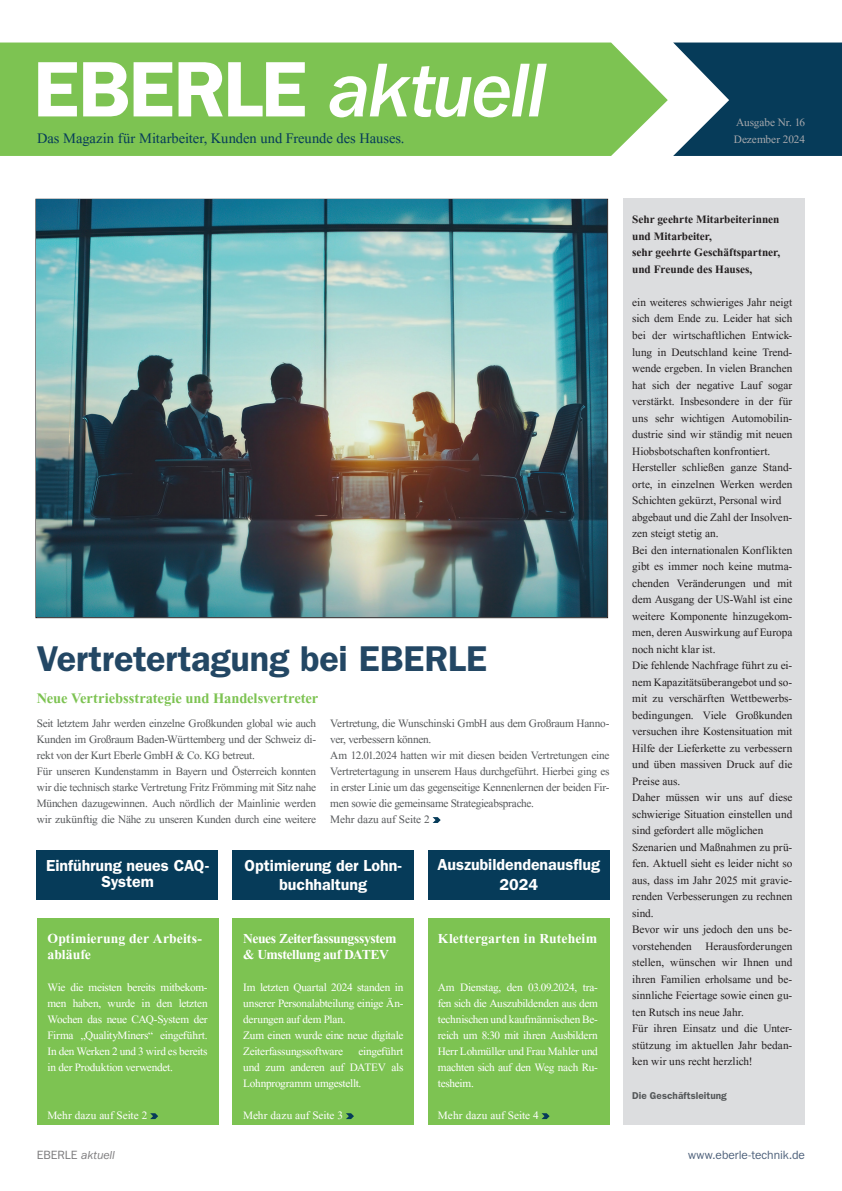
<style>
.page{position:relative;width:842px;height:1191px;background:#fff}
.page>*{position:absolute;margin:0;border:0;box-sizing:border-box;transform-origin:0 0}
.t1{font:79px "ITC Franklin Gothic Std Med It";letter-spacing:-.035em;color:#fff}
.t2{font:600 36px "ITC Franklin Gothic Std";letter-spacing:-.005em;color:#234764}
.t3{font:18px "Aparajita";color:#063b59}
.t4{font:700 18px "Aparajita";letter-spacing:-.005em;color:#7dc352}
.t5{font:700 17px/16px "Aparajita";letter-spacing:-.005em;color:#fff}
.t6{font:700 17px/16px "Aparajita";letter-spacing:-.025em;color:#fff}
.t7{font:600 16px/19px "ITC Franklin Gothic Std";color:#fff;text-align:center}
.t8{font:14px/16.5px "Aparajita";color:#231f20;text-align:justify}
.t9{font:14px/16px "Aparajita";letter-spacing:-.015em;color:#55585a;text-align:justify}
.t10{font:14px/16px "Aparajita";letter-spacing:-.015em;color:#fff;text-align:justify}
.t11{font:700 14px "Aparajita";color:#231f20}
.t12{font:14px "Aparajita";letter-spacing:-.005em;color:#a8a9ad}
.t13{font:14px "Aparajita";letter-spacing:.005em;color:#fff}
.t14{font:12px "ITC Franklin Gothic Std";color:#4e617b}
.t15{font:italic 12px "ITC Franklin Gothic Std";letter-spacing:-.01em;color:#7d7c7e}
.t16{font:600 10px "ITC Franklin Gothic Std";letter-spacing:.005em;color:#55585a}
.s1{font-family:"ITC Franklin Gothic Std";font-weight:600}
.s2{font-style:normal}
</style>
<div class="page">
<div style="left:624px;top:199px;width:181px;height:926px;background:#dcdddf"></div>
<div style="left:0;top:43px;width:668px;height:113px;background:#7dc352"></div>
<svg style="left:673px;top:43px;width:169px;height:113px"></svg>
<div style="left:37px;top:918px;width:181px;height:207px;background:#7dc352"></div>
<div style="left:232px;top:918px;width:182px;height:207px;background:#7dc352"></div>
<div style="left:428px;top:918px;width:181px;height:207px;background:#7dc352"></div>
<div style="left:37px;top:850px;width:181px;height:49px;background:#063b59"></div>
<div style="left:232px;top:850px;width:182px;height:49px;background:#063b59"></div>
<div style="left:428px;top:850px;width:181px;height:49px;background:#063b59"></div>
<svg style="left:150px;top:1113px;width:8px;height:6px"></svg>
<svg style="left:346px;top:1113px;width:8px;height:6px"></svg>
<svg style="left:541px;top:1113px;width:9px;height:6px"></svg>
<svg style="left:433px;top:817px;width:8px;height:6px"></svg>
<img style="left:37px;top:200px;width:570px;height:417px">
<p class="t1" style="left:33px;top:46px;width:515px"><span class="s1">EBERLE</span> aktuell</p>
<p class="t3" style="left:37px;top:130px;width:369px">Das Magazin für Mitarbeiter, Kunden und Freunde des Hauses.</p>
<p class="t12" style="left:736px;top:116px;width:71px">Ausgabe Nr. 16</p>
<p class="t12" style="left:734px;top:133px;width:73px">Dezember 2024</p>
<p class="t2" style="left:37px;top:637px;width:451px">Vertretertagung bei EBERLE</p>
<p class="t4" style="left:37px;top:690px;width:283px">Neue Vertriebsstrategie und Handelsvertreter</p>
<p class="t9" style="left:37px;top:716px;width:281px">Seit letztem Jahr werden einzelne Großkunden global wie auch Kunden im Großraum Baden-Württemberg und der Schweiz di&shy;rekt von der Kurt Eberle GmbH &amp; Co. KG betreut.</p>
<p class="t9" style="left:37px;top:764px;width:281px">Für unseren Kundenstamm in Bayern und Österreich konnten wir die technisch starke Vertretung Fritz Frömming mit Sitz nahe München dazugewinnen. Auch nördlich der Mainlinie werden wir zukünftig die Nähe zu unseren Kunden durch eine weitere</p>
<p class="t9" style="left:330px;top:716px;width:281px">Vertretung, die Wunschinski GmbH aus dem Großraum Hanno&shy;ver, verbessern können.</p>
<p class="t9" style="left:330px;top:748px;width:281px">Am 12.01.2024 hatten wir mit diesen beiden Vertretungen eine Vertretertagung in unserem Haus durchgeführt. Hierbei ging es in erster Linie um das gegenseitige Kennenlernen der beiden Fir&shy;men sowie die gemeinsame Strategieabsprache.</p>
<p class="t9" style="left:330px;top:812px;width:101px">Mehr dazu auf Seite 2</p>
<p class="t7" style="left:46px;top:857px;width:164px;line-height:16px">Einführung neues CAQ-<br>System</p>
<p class="t5" style="left:47px;top:932px;width:156px">Optimierung der Arbeits&shy;abläufe</p>
<p class="t10" style="left:47px;top:980px;width:162px">Wie die meisten bereits mitbekom&shy;men haben, wurde in den letzten Wochen das neue CAQ-System der Firma „QualityMiners“ eingeführt.<br>In den Werken 2 und 3 wird es bereits in der Produktion verwendet.</p>
<p class="t10" style="left:47px;top:1108px;width:101px">Mehr dazu auf Seite 2</p>
<p class="t7" style="left:245px;top:856px;width:159px">Optimierung der Lohn&shy;buchhaltung</p>
<p class="t7" style="left:438px;top:855px;width:164px">Auszubildendenausflug<br>2024</p>
<p class="t6" style="left:243px;top:932px;width:155px">Neues Zeiterfassungssystem &amp; Umstellung auf DATEV</p>
<p class="t10" style="left:243px;top:980px;width:162px">Im letzten Quartal 2024 standen in unserer Personalabteilung einige Än&shy;derungen auf dem Plan.</p>
<p class="t10" style="left:243px;top:1028px;width:162px">Zum einen wurde eine neue digitale Zeiterfassungssoftware eingeführt und zum anderen auf DATEV als Lohnprogramm umgestellt.</p>
<p class="t10" style="left:243px;top:1108px;width:101px">Mehr dazu auf Seite 3</p>
<p class="t5" style="left:438px;top:932px;width:161px">Klettergarten in Ruteheim</p>
<p class="t10" style="left:438px;top:980px;width:162px">Am Dienstag, den 03.09.2024, tra&shy;fen sich die Auszubildenden aus dem technischen und kaufmännischen Be&shy;reich um 8:30 mit ihren Ausbildern Herr Lohmüller und Frau Mahler und machten sich auf den Weg nach Ru&shy;tesheim.</p>
<p class="t13" style="left:438px;top:1108px;width:102px">Mehr dazu auf Seite 4</p>
<p class="t11" style="left:632px;top:213px;width:149px">Sehr geehrte Mitarbeiterinnen</p>
<p class="t11" style="left:632px;top:230px;width:81px">und Mitarbeiter,</p>
<p class="t11" style="left:632px;top:246px;width:149px">sehr geehrte Geschäftspartner,</p>
<p class="t11" style="left:632px;top:263px;width:122px">und Freunde des Hauses,</p>
<p class="t8" style="left:632px;top:295px;width:162px">ein weiteres schwieriges Jahr neigt sich dem Ende zu. Leider hat sich bei der wirtschaftlichen Entwick&shy;lung in Deutschland keine Trend&shy;wende ergeben. In vielen Branchen hat sich der negative Lauf sogar verstärkt. Insbesondere in der für uns sehr wichtigen Automobilin&shy;dustrie sind wir ständig mit neuen Hiobsbotschaften konfrontiert.</p>
<p class="t8" style="left:632px;top:460px;width:162px">Hersteller schließen ganze Stand&shy;orte, in einzelnen Werken werden Schichten gekürzt, Personal wird</p>
<p class="t8" style="left:632px;top:510px;width:162px">abgebaut und die Zahl der Insolven&shy;zen steigt stetig an.</p>
<p class="t8" style="left:632px;top:543px;width:162px">Bei den internationalen Konflikten gibt es immer noch keine mutma&shy;chenden Veränderungen und mit dem Ausgang der US-Wahl ist eine weitere Komponente hinzugekom&shy;men, deren Auswirkung auf Europa noch nicht klar ist.</p>
<p class="t8" style="left:632px;top:658px;width:162px">Die fehlende Nachfrage führt zu ei&shy;nem Kapazitätsüberangebot und so&shy;mit zu verschärften Wettbewerbs&shy;bedingungen. Viele Großkunden versuchen ihre Kostensituation mit Hilfe der Lieferkette zu verbessern und üben massiven Druck auf die Preise aus.</p>
<p class="t8" style="left:632px;top:790px;width:162px">Daher müssen wir uns auf diese schwierige Situation einstellen und sind gefordert alle möglichen</p>
<p class="t8" style="left:632px;top:840px;width:162px">Szenarien und Maßnahmen zu prü&shy;fen. Aktuell sieht es leider nicht so aus, dass im Jahr 2025 mit gravie&shy;renden Verbesserungen zu rechnen sind.</p>
<p class="t8" style="left:632px;top:922px;width:162px">Bevor wir uns jedoch den uns be&shy;vorstehenden Herausforderungen stellen, wünschen wir Ihnen und ihren Familien erholsame und be&shy;sinnliche Feiertage sowie einen gu&shy;ten Rutsch ins neue Jahr.</p>
<p class="t8" style="left:632px;top:1021px;width:162px">Für ihren Einsatz und die Unter&shy;stützung im aktuellen Jahr bedan&shy;ken wir uns recht herzlich!</p>
<p class="t16" style="left:632px;top:1090px;width:96px">Die Geschäftsleitung</p>
<p class="t15" style="left:37px;top:1148px;width:80px"><span class="s2">EBERLE</span> aktuell</p>
<p class="t14" style="left:688px;top:1148px;width:118px">www.eberle-technik.de</p>
</div>
